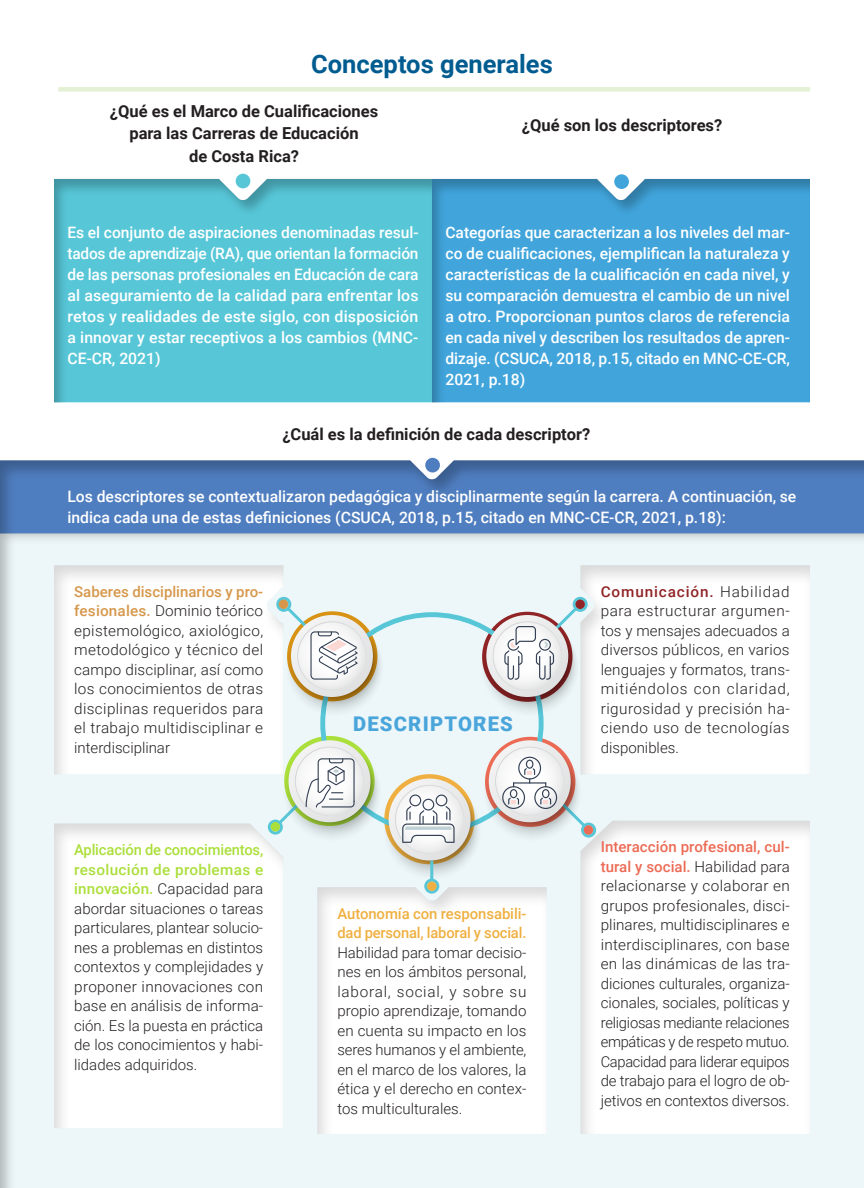
<style>
.page{position:relative;width:864px;height:1188px;background:#fff}
.page>*{position:absolute;margin:0;border:0;box-sizing:border-box;transform-origin:0 0}
.t1{font:700 25.5px "Roboto";color:#005c90}
.t2{font:900 20.25px "Roboto";letter-spacing:.06em;color:#4aa5db}
.t3{font:700 16.5px/22.5px "Roboto";color:#231f20;text-align:center}
.t4{font:500 15.75px/21px "Roboto";color:#fff;text-align:justify}
.t5{font:300 15px/19.5px "Roboto";color:#231f20;text-align:justify}
.t6{font:500 15px/19.5px "Roboto";letter-spacing:-.01em;color:#efb041}
.s1{font-weight:500;color:#d6974b}
.s2{font-weight:500;color:#902426}
.s3{font-weight:500;color:#abdf3b}
.s4{font-weight:500;color:#ec6b55}
</style>
<div class="page">
<div style="left:0;top:511px;width:864px;height:677px;background:#edf7f9"></div>
<div style="left:0;top:446px;width:864px;height:100px;background:#231f20;opacity:.29"></div>
<div style="left:42px;top:165px;width:390px;height:250px;background:#231f20;opacity:.29"></div>
<div style="left:420px;top:165px;width:390px;height:250px;background:#231f20;opacity:.29"></div>
<div style="left:304px;top:874px;width:255px;height:261px;background:#231f20;opacity:.17"></div>
<div style="left:41px;top:811px;width:255px;height:318px;background:#231f20;opacity:.17"></div>
<div style="left:41px;top:553px;width:255px;height:223px;background:#231f20;opacity:.17"></div>
<div style="left:568px;top:553px;width:255px;height:223px;background:#231f20;opacity:.17"></div>
<div style="left:568px;top:807px;width:255px;height:327px;background:#231f20;opacity:.17"></div>
<div style="left:573px;top:597px;width:15px;height:15px;border:3px solid #57c7d8;border-radius:50%"></div>
<div style="left:276px;top:597px;width:15px;height:15px;border:3px solid #57c7d8;border-radius:50%"></div>
<div style="left:268px;top:820px;width:15px;height:15px;border:3px solid #57c7d8;border-radius:50%"></div>
<div style="left:581px;top:823px;width:15px;height:15px;border:3px solid #57c7d8;border-radius:50%"></div>
<div style="left:424px;top:879px;width:15px;height:15px;border:3px solid #57c7d8;border-radius:50%"></div>
<div style="left:575px;top:600px;width:10px;height:9px;background:#902426;border-radius:50%"></div>
<div style="left:279px;top:600px;width:9px;height:9px;background:#d6974b;border-radius:50%"></div>
<div style="left:584px;top:825px;width:9px;height:10px;background:#ec6b55;border-radius:50%"></div>
<div style="left:427px;top:882px;width:10px;height:9px;background:#efb041;border-radius:50%"></div>
<div style="left:271px;top:822px;width:9px;height:10px;background:#abdf3b;border-radius:50%"></div>
<svg style="left:283px;top:604px;width:102px;height:115px"></svg>
<svg style="left:479px;top:604px;width:101px;height:115px"></svg>
<svg style="left:275px;top:743px;width:314px;height:140px"></svg>
<div style="left:236px;top:174px;width:14px;height:14px;background:#57c7d8;border-radius:50%"></div>
<div style="left:614px;top:174px;width:15px;height:15px;background:#41a5dc;border-radius:50%"></div>
<div style="left:425px;top:458px;width:15px;height:15px;background:#4f7ec0;border-radius:50%"></div>
<div style="left:58px;top:87px;width:752px;height:5px;background:#e5f1d4"></div>
<h1 class="t1" style="left:311px;top:46px;width:243px">Conceptos generales</h1>
<p class="t3" style="left:110px;top:99px;width:270px">¿Qué es el Marco de Cualificaciones para las Carreras de Educación<br>de Costa Rica?</p>
<p class="t3" style="left:522px;top:113px;width:202px">¿Qué son los descriptores?</p>
<p class="t4" style="left:68px;top:221px;width:353px">Es el conjunto de aspiraciones denominadas resul&shy;tados de aprendizaje (RA), que orientan la formación de las personas profesionales en Educación de cara al aseguramiento de la calidad para enfrentar los retos y realidades de este siglo, con disposición a innovar y estar receptivos a los cambios (MNC-CE-CR, 2021)</p>
<p class="t4" style="left:446px;top:221px;width:346px">Categorías que caracterizan a los niveles del mar&shy;co de cualificaciones, ejemplifican la naturaleza y características de la cualificación en cada nivel, y su comparación demuestra el cambio de un nivel a otro. Proporcionan puntos claros de referencia en cada nivel y describen los resultados de apren&shy;dizaje. (CSUCA, 2018, p.15, citado en MNC-CE-CR, 2021, p.18)</p>
<p class="t3" style="left:282px;top:422px;width:309px">¿Cuál es la definición de cada descriptor?</p>
<p class="t4" style="left:68px;top:485px;width:730px">Los descriptores se contextualizaron pedagógica y disciplinarmente según la carrera. A continuación, se indica cada una de estas definiciones (CSUCA, 2018, p.15, citado en MNC-CE-CR, 2021, p.18):</p>
<p class="t5" style="left:74px;top:581px;width:191px"><span class="s1">Saberes disciplinarios y pro&shy;fesionales.</span> Dominio teórico epistemológico, axiológico, metodológico y técnico del campo disciplinar, así como los conocimientos de otras disciplinas requeridos para el trabajo multidisciplinar e interdisciplinar</p>
<p class="t5" style="left:601px;top:581px;width:191px"><span class="s2">Comunicación.</span> Habilidad para estructurar argumen&shy;tos y mensajes adecuados a diversos públicos, en varios lenguajes y formatos, trans&shy;mitiéndolos con claridad, rigurosidad y precisión ha&shy;ciendo uso de tecnologías disponibles.</p>
<h2 class="t2" style="left:353px;top:709px;width:161px">DESCRIPTORES</h2>
<p class="t5" style="left:74px;top:839px;width:191px"><span class="s3">Aplicación de conocimientos, resolución de problemas e innovación.</span> Capacidad para abordar situaciones o tareas particulares, plantear solucio&shy;nes a problemas en distintos contextos y complejidades y proponer innovaciones con base en análisis de informa&shy;ción. Es la puesta en práctica de los conocimientos y habi&shy;lidades adquiridos.</p>
<p class="t6" style="left:337px;top:903px;width:190px">Autonomía con responsabili&shy;dad personal, laboral y social.</p>
<p class="t5" style="left:337px;top:942px;width:191px">Habilidad para tomar decisio&shy;nes en los ámbitos personal, laboral, social, y sobre su propio aprendizaje, tomando en cuenta su impacto en los seres humanos y el ambiente, en el marco de los valores, la ética y el derecho en contex&shy;tos multiculturales.</p>
<p class="t5" style="left:601px;top:837px;width:191px"><span class="s4">Interacción profesional, cul&shy;tural y social.</span> Habilidad para relacionarse y colaborar en grupos profesionales, disci&shy;plinares, multidisciplinares e interdisciplinares, con base en las dinámicas de las tra&shy;diciones culturales, organiza&shy;cionales, sociales, políticas y religiosas mediante relaciones empáticas y de respeto mutuo.<br>Capacidad para liderar equipos de trabajo para el logro de ob&shy;jetivos en contextos diversos.</p>
</div>
